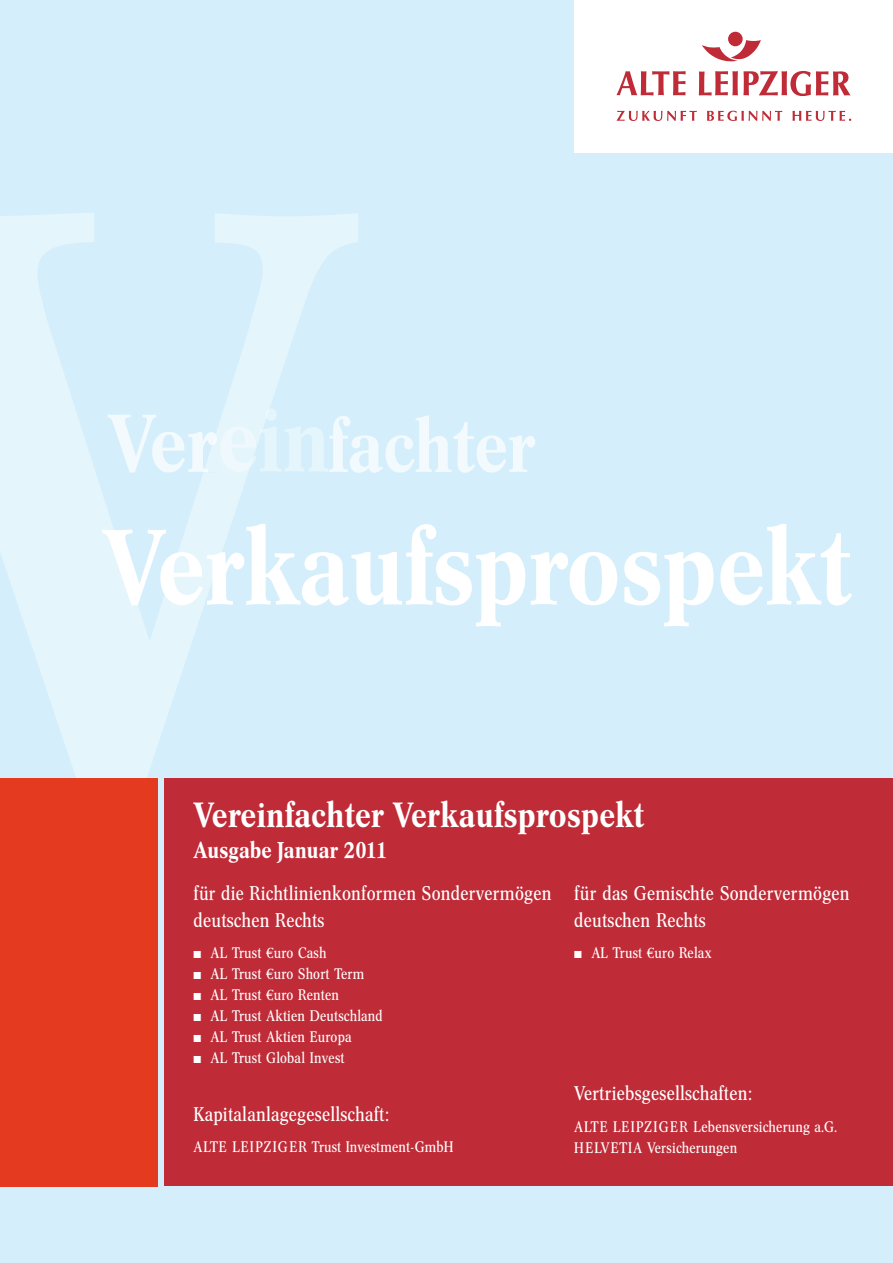
<style>
.page{position:relative;width:893px;height:1263px;background:#fff}
.page>*{position:absolute;margin:0;border:0;box-sizing:border-box;transform-origin:0 0}
.t1{font:500 105px "Concorde Nova BQ";color:#fff}
.t2{font:500 73.5px "Concorde Nova BQ";color:#f2fafd}
.t3{font:500 34.5px "Concorde Nova BQ";letter-spacing:.01em;color:#fff}
.t4{font:500 22.5px "Concorde Nova BQ";letter-spacing:.01em;color:#fff}
.t5{font:19.5px/26.2px "Concorde Nova BQ";letter-spacing:.01em;color:#fff}
.t6{font:15px/21px "Concorde Nova BQ";letter-spacing:.01em;color:#fff}
.s1{font-family:"Euro Serif"}
</style>
<div class="page">
<div style="left:0;top:0;width:892px;height:798px;background:#d4effb"></div>
<div style="left:574px;top:0;width:318px;height:153px;background:#fff"></div>
<div style="left:728px;top:32px;width:14px;height:14px;background:#bf2b37;border-radius:50%"></div>
<svg style="left:702px;top:40px;width:58px;height:22px"></svg>
<svg style="left:616px;top:71px;width:69px;height:24px"></svg>
<svg style="left:698px;top:71px;width:152px;height:25px"></svg>
<svg style="left:616px;top:111px;width:80px;height:10px"></svg>
<svg style="left:707px;top:111px;width:75px;height:10px"></svg>
<svg style="left:792px;top:111px;width:59px;height:10px"></svg>
<div style="left:164px;top:778px;width:728px;height:408px;background:#bf2b37"></div>
<div style="left:157px;top:778px;width:7px;height:408px;background:#d4effb"></div>
<div style="left:0;top:1186px;width:892px;height:77px;background:#d4effb"></div>
<div style="left:0;top:778px;width:157px;height:408px;background:#e43b20"></div>
<svg style="left:107px;top:409px;width:221px;height:64px"></svg>
<svg style="left:329px;top:416px;width:29px;height:57px"></svg>
<h2 class="t2" style="left:348px;top:409px;width:187px">achter</h2>
<h1 class="t1" style="left:102px;top:514px;width:749px">Verkaufsprospekt</h1>
<h3 class="t3" style="left:193px;top:797px;width:452px">Vereinfachter Verkaufsprospekt</h3>
<h3 class="t4" style="left:193px;top:839px;width:195px">Ausgabe Januar 2011</h3>
<h3 class="t5" style="left:193px;top:881px;width:359px">für die Richtlinienkonformen Sondervermögen deutschen Rechts</h3>
<p class="t6" style="left:193px;top:943px;width:134px">■ AL Trust <span class="s1">€</span>uro Cash</p>
<p class="t6" style="left:193px;top:964px;width:172px">■ AL Trust <span class="s1">€</span>uro Short Term</p>
<p class="t6" style="left:193px;top:985px;width:147px">■ AL Trust <span class="s1">€</span>uro Renten</p>
<p class="t6" style="left:193px;top:1006px;width:191px">■ AL Trust Aktien Deutschland</p>
<p class="t6" style="left:193px;top:1027px;width:159px">■ AL Trust Aktien Europa</p>
<p class="t6" style="left:193px;top:1048px;width:152px">■ AL Trust Global Invest</p>
<h3 class="t5" style="left:574px;top:881px;width:277px">für das Gemischte Sondervermögen deutschen Rechts</h3>
<p class="t6" style="left:574px;top:943px;width:139px">■ AL Trust <span class="s1">€</span>uro Relax</p>
<h3 class="t5" style="left:193px;top:1102px;width:197px">Kapitalanlagegesellschaft:</h3>
<p class="t6" style="left:193px;top:1137px;width:261px">ALTE LEIPZIGER Trust Investment-GmbH</p>
<h3 class="t5" style="left:574px;top:1081px;width:179px">Vertriebsgesellschaften:</h3>
<p class="t6" style="left:574px;top:1117px;width:264px">ALTE LEIPZIGER Lebensversicherung a.G.<br>HELVETIA Versicherungen</p>
</div>
